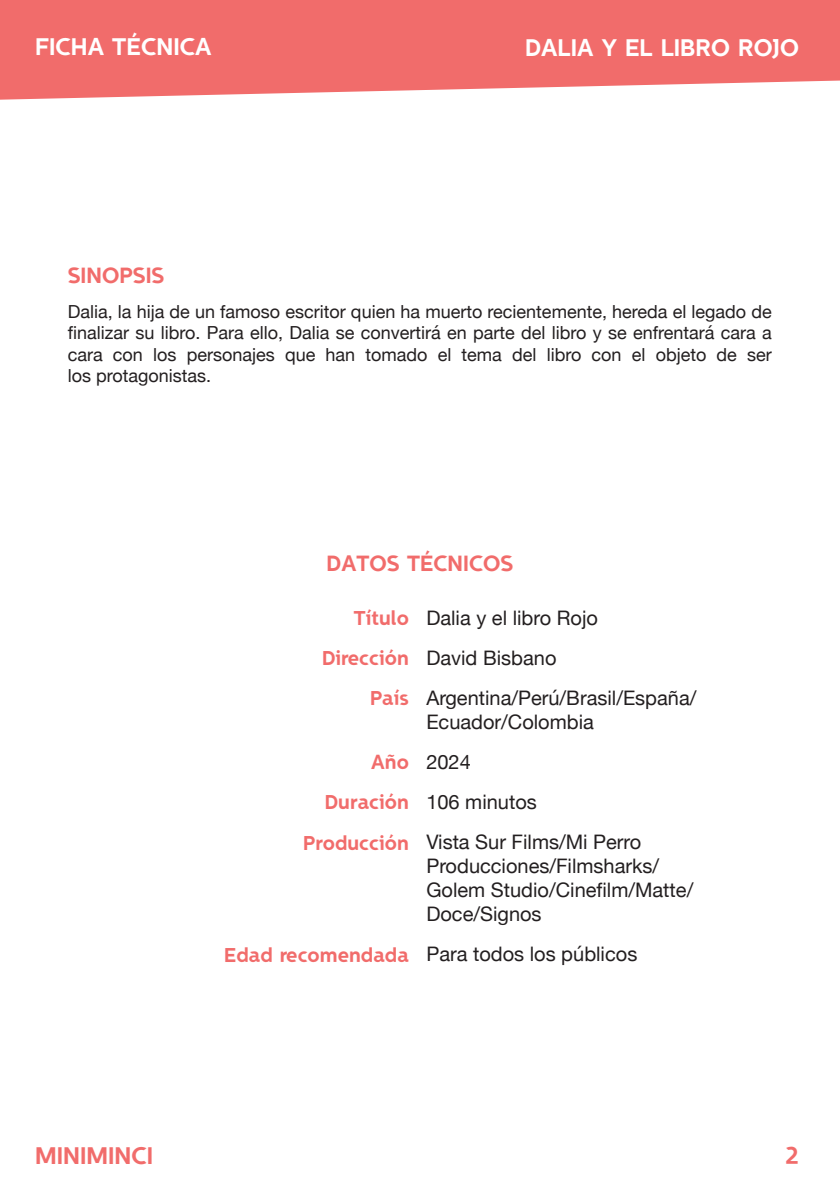
<style>
.page{position:relative;width:840px;height:1191px;background:#fff}
.page>*{position:absolute;margin:0;border:0;box-sizing:border-box;transform-origin:0 0}
.t1{font:24px "SEMINCISANS Regular";color:#fff}
.t2{font:24px "SEMINCISANS Regular";color:#f16c6b}
.t3{font:22px "SEMINCISANS Regular";color:#f16c6b}
.t4{font:20px/40px "Helvetica Neue";color:#231f20}
.t5{font:20px/40px "SEMINCISANS Regular";color:#f16c6b;text-align:right}
.t6{font:18px/21.6px "Helvetica Neue";color:#231f20;text-align:justify}
</style>
<div class="page">
<svg style="left:0;top:0;width:839px;height:100px;background:#f27a79"></svg>
<h1 class="t1" style="left:35px;top:32px;width:178px">FICHA TÉCNICA</h1>
<h1 class="t1" style="left:525px;top:33px;width:275px">DALIA Y EL LIBRO ROJO</h1>
<p class="t3" style="left:68px;top:262px;width:98px">SINOPSIS</p>
<p class="t6" style="left:68px;top:301px;width:705px">Dalia, la hija de un famoso escritor quien ha muerto recientemente, hereda el legado de finalizar su libro. Para ello, Dalia se convertirá en parte del libro y se enfrentará cara a cara con los personajes que han tomado el tema del libro con el objeto de ser los protagonistas.</p>
<p class="t3" style="left:326px;top:550px;width:188px">DATOS TÉCNICOS</p>
<p class="t5" style="left:322px;top:598px;width:88px">Título<br>Dirección<br>País</p>
<p class="t4" style="left:426px;top:599px;width:271px">Dalia y el libro Rojo<br>David Bisbano<br>Argentina/Perú/Brasil/España/</p>
<p class="t4" style="left:426px;top:703px;width:216px">Ecuador/Colombia<br>2024<br>106 minutos<br>Vista Sur Films/Mi Perro</p>
<p class="t4" style="left:426px;top:855px;width:268px;line-height:24px">Producciones/Filmsharks/<br>Golem Studio/Cinefilm/Matte/<br>Doce/Signos</p>
<p class="t4" style="left:426px;top:935px;width:212px">Para todos los públicos</p>
<p class="t5" style="left:303px;top:742px;width:107px">Año<br>Duración<br>Producción</p>
<p class="t5" style="left:224px;top:934px;width:186px">Edad recomendada</p>
<h1 class="t2" style="left:35px;top:1141px;width:120px">MINIMINCI</h1>
<h1 class="t2" style="left:784px;top:1141px;width:15px">2</h1>
</div>
